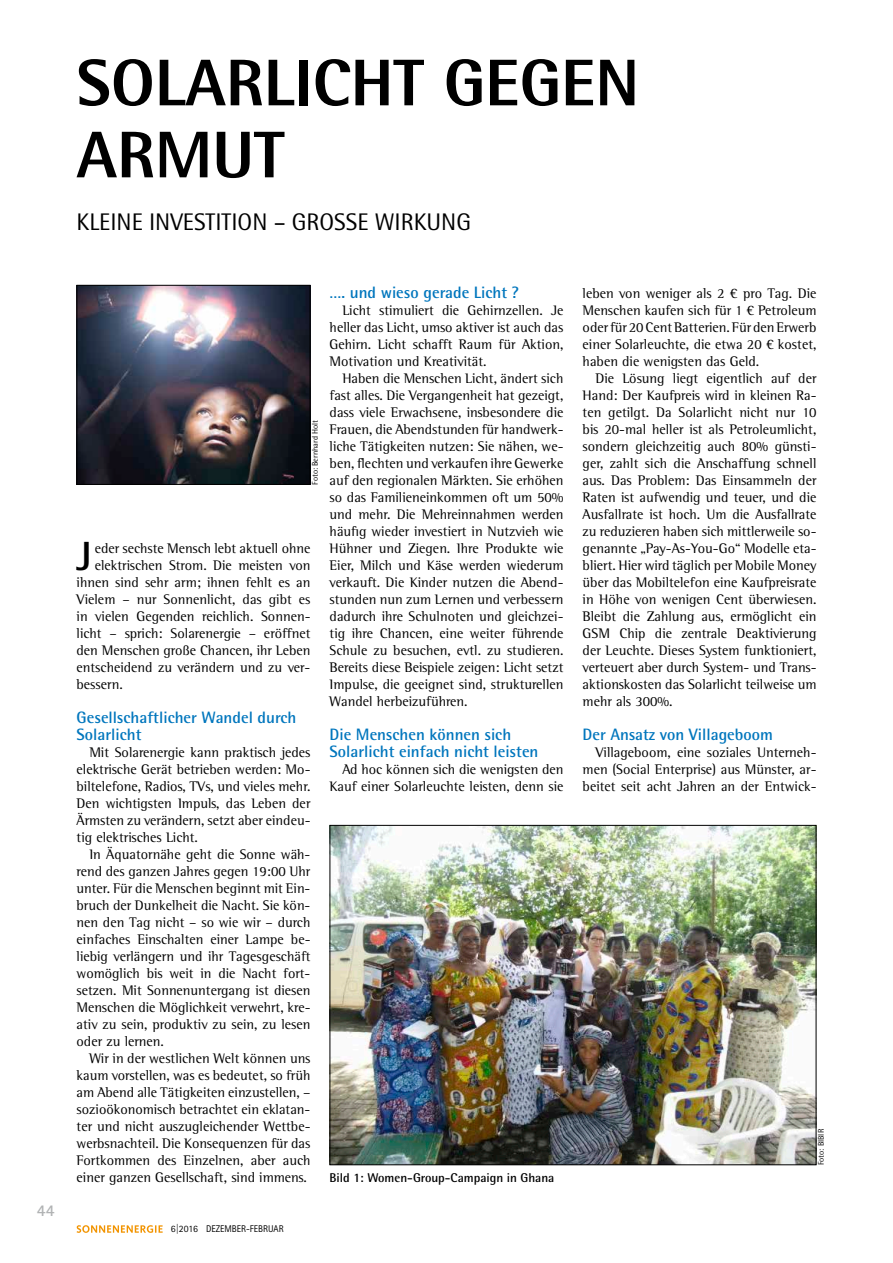
<style>
.page{position:relative;width:893px;height:1263px;background:#fff}
.page>*{position:absolute;margin:0;border:0;box-sizing:border-box;transform-origin:0 0}
.t1{font:800 66px/72px "Rotis Semi Sans Std";color:#000}
.t2{font:700 40.8px "Rotis Semi Sans Std";color:#000}
.t3{font:24px "Rotis Semi Sans Std";color:#000}
.t4{font:700 16.5px/17px "Rotis Semi Sans Std";color:#0076bd}
.t5{font:700 16.5px "Rotis Semi Sans Std";color:#b1b3b4}
.t6{font:14.25px/17px "Rotis Semi Serif Std";color:#000;text-align:justify}
.t7{font:700 12.75px "Rotis Semi Sans Std";color:#000}
.t8{font:9.75px "Rotis Sans Serif Std";color:#000}
.t9{font:8.25px "Rotis Semi Sans Std";color:#000}
</style>
<div class="page">
<svg style="left:77px;top:1225px;width:86px;height:8px"></svg>
<img style="left:79px;top:287px;width:229px;height:196px">
<div style="left:77px;top:285px;width:233px;height:200px;border:1px solid #000"></div>
<img style="left:332px;top:827px;width:482px;height:336px">
<h1 class="t1" style="left:77px;top:46px;width:564px">SOLARLICHT GEGEN<br>ARMUT</h1>
<h3 class="t3" style="left:77px;top:207px;width:396px">KLEINE INVESTITION – GROSSE WIRKUNG</h3>
<p class="t5" style="left:37px;top:1200px;width:19px">44</p>
<p class="t9" style="left:310px;top:485px;width:66px;rotate:-90deg">Foto: Bernhard Holt</p>
<h2 class="t2" style="left:77px;top:531px;width:17px">J</h2>
<p class="t6" style="left:95px;top:539px;width:217px">eder sechste Mensch lebt aktuell ohne</p>
<p class="t6" style="left:95px;top:556px;width:217px">elektrischen Strom. Die meisten von</p>
<p class="t6" style="left:77px;top:573px;width:235px">ihnen sind sehr arm; ihnen fehlt es an</p>
<p class="t6" style="left:77px;top:591px;width:235px">Vielem – nur Sonnenlicht, das gibt es</p>
<p class="t6" style="left:77px;top:608px;width:235px">in vielen Gegenden reichlich. Sonnen-</p>
<p class="t6" style="left:77px;top:625px;width:235px">licht – sprich: Solarenergie – eröffnet</p>
<p class="t6" style="left:77px;top:642px;width:235px">den Menschen große Chancen, ihr Leben</p>
<p class="t6" style="left:77px;top:659px;width:235px">entscheidend zu verändern und zu ver-</p>
<p class="t6" style="left:77px;top:676px;width:48px">bessern.</p>
<p class="t4" style="left:77px;top:709px;width:221px">Gesellschaftlicher Wandel durch<br>Solarlicht</p>
<p class="t6" style="left:77px;top:744px;width:235px;text-indent:13px">Mit Solarenergie kann praktisch jedes elektrische Gerät betrieben werden: Mo&shy;biltelefone, Radios, TVs, und vieles mehr.<br>Den wichtigsten Impuls, das Leben der Ärmsten zu verändern, setzt aber eindeu&shy;tig elektrisches Licht.</p>
<p class="t6" style="left:77px;top:846px;width:235px;text-indent:13px">In Äquatornähe geht die Sonne wäh&shy;rend des ganzen Jahres gegen 19:00 Uhr unter. Für die Menschen beginnt mit Ein&shy;bruch der Dunkelheit die Nacht. Sie kön&shy;nen den Tag nicht – so wie wir – durch einfaches Einschalten einer Lampe be&shy;liebig verlängern und ihr Tagesgeschäft womöglich bis weit in die Nacht fort&shy;setzen. Mit Sonnenuntergang ist diesen Menschen die Möglichkeit verwehrt, kre&shy;ativ zu sein, produktiv zu sein, zu lesen oder zu lernen.</p>
<p class="t6" style="left:77px;top:1050px;width:235px;text-indent:13px">Wir in der westlichen Welt können uns kaum vorstellen, was es bedeutet, so früh am Abend alle Tätigkeiten einzustellen, – sozioökonomisch betrachtet ein eklatan&shy;ter und nicht auszugleichender Wettbe&shy;werbsnachteil. Die Konsequenzen für das Fortkommen des Einzelnen, aber auch einer ganzen Gesellschaft, sind immens.</p>
<p class="t4" style="left:330px;top:283px;width:191px">…. und wieso gerade Licht ?</p>
<p class="t6" style="left:330px;top:301px;width:235px;text-indent:13px">Licht stimuliert die Gehirnzellen. Je heller das Licht, umso aktiver ist auch das Gehirn. Licht schafft Raum für Aktion, Motivation und Kreativität.</p>
<p class="t6" style="left:330px;top:369px;width:235px;text-indent:13px">Haben die Menschen Licht, ändert sich fast alles. Die Vergangenheit hat gezeigt, dass viele Erwachsene, insbesondere die Frauen, die Abendstunden für handwerk&shy;liche Tätigkeiten nutzen: Sie nähen, we&shy;ben, flechten und verkaufen ihre Gewerke auf den regionalen Märkten. Sie erhöhen so das Familieneinkommen oft um 50% und mehr. Die Mehreinnahmen werden häufig wieder investiert in Nutzvieh wie Hühner und Ziegen. Ihre Produkte wie Eier, Milch und Käse werden wiederum verkauft. Die Kinder nutzen die Abend&shy;stunden nun zum Lernen und verbessern dadurch ihre Schulnoten und gleichzei&shy;tig ihre Chancen, eine weiter führende Schule zu besuchen, evtl. zu studieren.<br>Bereits diese Beispiele zeigen: Licht setzt Impulse, die geeignet sind, strukturellen Wandel herbeizuführen.</p>
<p class="t4" style="left:330px;top:726px;width:210px">Die Menschen können sich<br>Solarlicht einfach nicht leisten</p>
<p class="t6" style="left:330px;top:761px;width:235px;text-align:right">Ad hoc können sich die wenigsten den<br>Kauf einer Solarleuchte leisten, denn sie</p>
<p class="t7" style="left:330px;top:1170px;width:226px">Bild 1: Women-Group-Campaign in Ghana</p>
<p class="t8" style="left:171px;top:1223px;width:114px">6|2016 DEZEMBER-FEBRUAR</p>
<p class="t6" style="left:583px;top:284px;width:235px">leben von weniger als 2 € pro Tag. Die Menschen kaufen sich für 1 € Petroleum oder für 20 Cent Batterien. Für den Erwerb einer Solarleuchte, die etwa 20 € kostet, haben die wenigsten das Geld.</p>
<p class="t6" style="left:583px;top:369px;width:235px;text-indent:13px">Die Lösung liegt eigentlich auf der Hand: Der Kaufpreis wird in kleinen Ra&shy;ten getilgt. Da Solarlicht nicht nur 10 bis 20-mal heller ist als Petroleumlicht, sondern gleichzeitig auch 80% günsti&shy;ger, zahlt sich die Anschaffung schnell aus. Das Problem: Das Einsammeln der Raten ist aufwendig und teuer, und die Ausfallrate ist hoch. Um die Ausfallrate zu reduzieren haben sich mittlerweile so&shy;genannte „Pay-As-You-Go“ Modelle eta&shy;bliert. Hier wird täglich per Mobile Money über das Mobiltelefon eine Kaufpreisrate in Höhe von wenigen Cent überwiesen.<br>Bleibt die Zahlung aus, ermöglicht ein GSM Chip die zentrale Deaktivierung der Leuchte. Dieses System funktioniert, verteuert aber durch System- und Trans&shy;aktionskosten das Solarlicht teilweise um mehr als 300%.</p>
<p class="t4" style="left:583px;top:726px;width:192px">Der Ansatz von Villageboom</p>
<p class="t6" style="left:583px;top:744px;width:235px;text-indent:13px">Villageboom, eine soziales Unterneh&shy;men (Social Enterprise) aus Münster, ar&shy;beitet seit acht Jahren an der Entwick-</p>
<p class="t9" style="left:816px;top:1165px;width:38px;rotate:-90deg">Foto: BIBIR</p>
</div>
